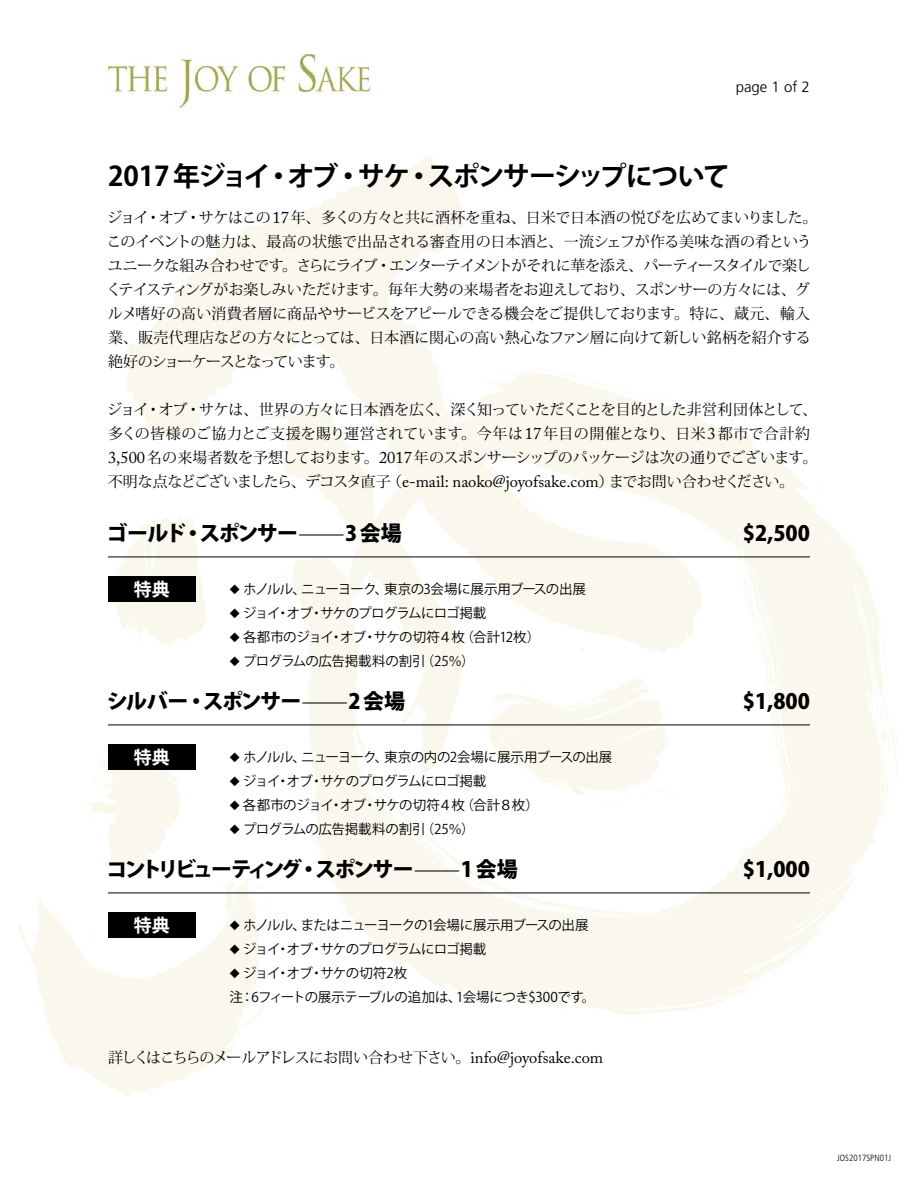
<style>
.page{position:relative;width:918px;height:1188px;background:#fff}
.page>*{position:absolute;margin:0;border:0;box-sizing:border-box;transform-origin:0 0}
.t1{font:700 27px "Koz Go Pro";letter-spacing:-.06em;color:#000}
.t2{font:800 21px "Koz Go Pro";letter-spacing:-.13em;color:#000}
.t3{font:800 21px "Koz Go Pro";letter-spacing:-.08em;color:#000}
.t4{font:800 21px "Koz Go Pro";letter-spacing:-.06em;color:#000}
.t5{font:800 21px "Koz Go Pro";letter-spacing:-.055em;color:#000}
.t6{font:700 18px "Koz Go Pro";color:#fff}
.t7{font:15px/24px "Koz Min Pro";letter-spacing:-.025em;color:#000}
.t8{font:15px "Koz Min Pro";letter-spacing:-.07em;color:#000}
.t9{font:300 15px "Frutiger LT Std";color:#000}
.t10{font:13.5px/24px "Koz Go Pro";letter-spacing:-.05em;color:#000}
.t11{font:13.5px "Koz Go Pro";letter-spacing:-.03em;color:#000}
.t12{font:13.5px "Koz Go Pro";letter-spacing:-.07em;color:#000}
.t13{font:300 condensed 9px "Frutiger LT Std";color:#000}
.s1{font-family:"Adobe Caslon Pro";font-size:16.5px}
.s2{font-weight:300}
</style>
<div class="page">
<img style="left:19px;top:50px;width:879px;height:1045px">
<hr style="left:108px;top:557px;width:702px;height:1px;background:#000">
<hr style="left:108px;top:725px;width:702px;height:1px;background:#000">
<hr style="left:108px;top:893px;width:702px;height:1px;background:#000">
<div style="left:108px;top:576px;width:88px;height:26px;background:#000"></div>
<div style="left:108px;top:744px;width:88px;height:26px;background:#000"></div>
<div style="left:108px;top:912px;width:88px;height:26px;background:#000"></div>
<svg style="left:230px;top:585px;width:14px;height:10px"></svg>
<svg style="left:230px;top:609px;width:14px;height:10px"></svg>
<svg style="left:230px;top:633px;width:14px;height:10px"></svg>
<svg style="left:230px;top:657px;width:14px;height:10px"></svg>
<svg style="left:230px;top:753px;width:14px;height:10px"></svg>
<svg style="left:230px;top:777px;width:14px;height:10px"></svg>
<svg style="left:230px;top:801px;width:10px;height:9px"></svg>
<svg style="left:230px;top:825px;width:14px;height:10px"></svg>
<svg style="left:230px;top:921px;width:14px;height:10px"></svg>
<svg style="left:230px;top:945px;width:14px;height:10px"></svg>
<svg style="left:230px;top:969px;width:14px;height:10px"></svg>
<p class="t9" style="left:736px;top:79px;width:76px">page 1 of 2</p>
<h1 class="t1" style="left:108px;top:159px;width:623px">2017 年ジョイ・オブ・サケ・スポンサーシップについて</h1>
<p class="t7" style="left:106px;top:205px;width:712px">ジョイ・オブ・サケはこの<span class="s1">17</span>年、多くの方々と共に酒杯を重ね、日米で日本酒の悦びを広めてまいりました。このイベントの魅力は、最高の状態で出品される審査用の日本酒と、一流シェフが作る美味な酒の肴というユニークな組み合わせです。さらにライブ・エンターテイメントがそれに華を添え、パーティースタイルで楽しくテイスティングがお楽しみいただけます。毎年大勢の来場者をお迎えしており、スポンサーの方々には、グルメ嗜好の高い消費者層に商品やサービスをアピールできる機会をご提供しております。特に、蔵元、輸入業、販売代理店などの方々にとっては、日本酒に関心の高い熱心なファン層に向けて新しい銘柄を紹介する絶好のショーケースとなっています。</p>
<p class="t7" style="left:107px;top:397px;width:712px">ジョイ・オブ・サケは、世界の方々に日本酒を広く、深く知っていただくことを目的とした非営利団体として、多くの皆様のご協力とご支援を賜り運営されています。今年は<span class="s1">17</span>年目の開催となり、日米<span class="s1">3</span>都市で合計約<span class="s1">3,500</span>名の来場者数を予想しております。<span class="s1">2017</span>年のスポンサーシップのパッケージは次の通りでございます。不明な点などございましたら、デコスタ直子（<span class="s1">e-mail: naoko@joyofsake.com</span>）までお問い合わせください。</p>
<h2 class="t4" style="left:107px;top:519px;width:297px">ゴールド・スポンサー<span class="s2">—</span>3 会場</h2>
<h2 class="t3" style="left:743px;top:519px;width:69px">$2,500</h2>
<p class="t6" style="left:134px;top:578px;width:37px">特典</p>
<p class="t10" style="left:243px;top:578px;width:344px">ホノルル、ニューヨーク、東京の3会場に展示用ブースの出展ジョイ・オブ・サケのプログラムにロゴ掲載<br>各都市のジョイ・オブ・サケの切符４枚（合計12枚）<br>プログラムの広告掲載料の割引（25％）</p>
<h2 class="t5" style="left:107px;top:687px;width:300px">シルバー・スポンサー<span class="s2">—</span>2 会場</h2>
<h2 class="t3" style="left:743px;top:687px;width:69px">$1,800</h2>
<p class="t6" style="left:134px;top:746px;width:37px">特典</p>
<p class="t10" style="left:243px;top:746px;width:371px">ホノルル、ニューヨーク、東京の内の2会場に展示用ブースの出展ジョイ・オブ・サケのプログラムにロゴ掲載<br>各都市のジョイ・オブ・サケの切符４枚（合計８枚）<br>プログラムの広告掲載料の割引（25％）</p>
<h2 class="t2" style="left:107px;top:855px;width:413px">コントリビューティング・スポンサー<span class="s2">—</span>1 会場</h2>
<h2 class="t3" style="left:743px;top:855px;width:69px">$1,000</h2>
<p class="t6" style="left:134px;top:914px;width:37px">特典</p>
<p class="t10" style="left:243px;top:914px;width:347px">ホノルル、またはニューヨークの1会場に展示用ブースの出展</p>
<p class="t12" style="left:243px;top:941px;width:245px">ジョイ・オブ・サケのプログラムにロゴ掲載</p>
<p class="t10" style="left:243px;top:962px;width:166px">ジョイ・オブ・サケの切符2枚</p>
<p class="t11" style="left:230px;top:989px;width:367px">注：6フィートの展示テーブルの追加は、1会場につき$300です。</p>
<p class="t8" style="left:108px;top:1047px;width:497px">詳しくはこちらのメールアドレスにお問い合わせ下さい。<span class="s1">info@joyofsake.com</span></p>
<p class="t13" style="left:837px;top:1153px;width:55px">JOS2017SPN01J</p>
</div>
